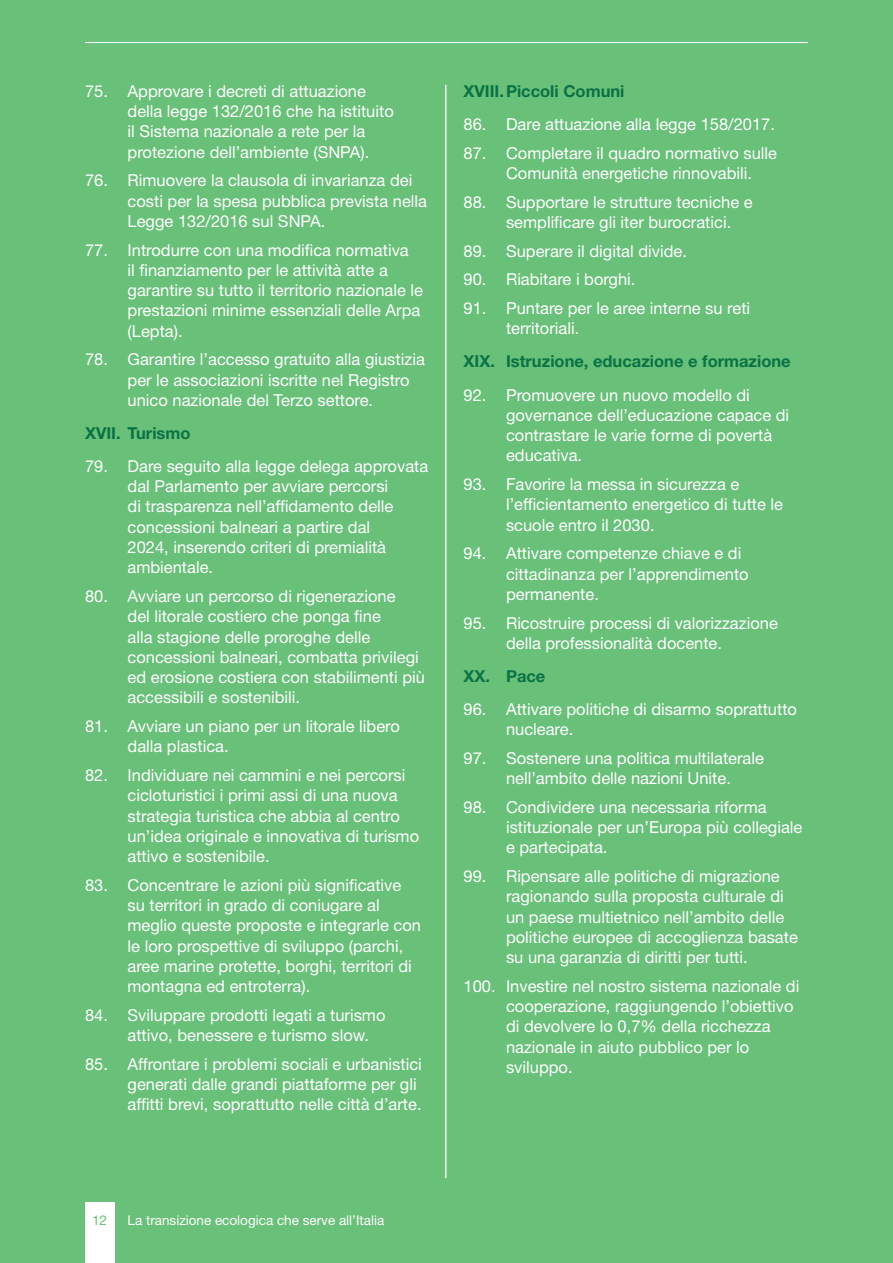
<style>
.page{position:relative;width:893px;height:1263px;background:#68c079}
.page>*{position:absolute;margin:0;border:0;box-sizing:border-box;transform-origin:0 0}
.t1{font:16.5px/20.2px "Helvetica Neue LT Std";color:#fff}
.t2{font:700 16.5px "Helvetica Neue LT Std";color:#0a7244}
.t3{font:13.5px "Helvetica Neue LT Std";color:#fff}
.t4{font:13.5px "Helvetica Neue LT Std";color:#68c079}
</style>
<div class="page">
<hr style="left:445px;top:85px;width:1px;height:1093px;background:#fff">
<div style="left:85px;top:1203px;width:29px;height:60px;background:#fff"></div>
<hr style="left:85px;top:42px;width:723px;height:1px;background:#fff">
<p class="t1" style="left:128px;top:81px;width:268px;text-indent:-43px">75. Approvare i decreti di attuazione della legge 132/2016 che ha istituito il Sistema nazionale a rete per la protezione dell’ambiente (SNPA).</p>
<p class="t1" style="left:128px;top:170px;width:301px;text-indent:-43px">76. Rimuovere la clausola di invarianza dei costi per la spesa pubblica prevista nella<br>Legge 132/2016 sul SNPA.</p>
<p class="t1" style="left:128px;top:239px;width:297px;text-indent:-43px">77. Introdurre con una modifica normativa<br>il finanziamento per le attività atte a garantire su tutto il territorio nazionale le prestazioni minime essenziali delle Arpa (Lepta).</p>
<p class="t1" style="left:128px;top:349px;width:299px;text-indent:-43px">78. Garantire l’accesso gratuito alla giustizia per le associazioni iscritte nel Registro unico nazionale del Terzo settore.</p>
<p class="t2" style="left:85px;top:423px;width:107px">XVII. Turismo</p>
<p class="t1" style="left:128px;top:456px;width:302px;text-indent:-43px">79. Dare seguito alla legge delega approvata dal Parlamento per avviare percorsi<br>di trasparenza nell’affidamento delle concessioni balneari a partire dal<br>2024, inserendo criteri di premialità ambientale.</p>
<p class="t1" style="left:128px;top:586px;width:299px;text-indent:-43px">80. Avviare un percorso di rigenerazione<br>del litorale costiero che ponga fine<br>alla stagione delle proroghe delle concessioni balneari, combatta privilegi ed erosione costiera con stabilimenti più accessibili e sostenibili.</p>
<p class="t1" style="left:128px;top:716px;width:274px;text-indent:-43px">81. Avviare un piano per un litorale libero dalla plastica.</p>
<p class="t1" style="left:128px;top:765px;width:293px;text-indent:-43px">82. Individuare nei cammini e nei percorsi cicloturistici i primi assi di una nuova strategia turistica che abbia al centro un’idea originale e innovativa di turismo attivo e sostenibile.</p>
<p class="t1" style="left:128px;top:874px;width:295px;text-indent:-43px">83. Concentrare le azioni più significative su territori in grado di coniugare al meglio queste proposte e integrarle con le loro prospettive di sviluppo (parchi, aree marine protette, borghi, territori di montagna ed entroterra).</p>
<p class="t1" style="left:128px;top:1004px;width:259px;text-indent:-43px">84. Sviluppare prodotti legati a turismo attivo, benessere e turismo slow.</p>
<p class="t1" style="left:128px;top:1053px;width:296px;text-indent:-43px">85. Affrontare i problemi sociali e urbanistici generati dalle grandi piattaforme per gli affitti brevi, soprattutto nelle città d’arte.</p>
<p class="t2" style="left:463px;top:81px;width:162px">XVIII.Piccoli Comuni</p>
<p class="t1" style="left:463px;top:114px;width:313px">86. Dare attuazione alla legge 158/2017.</p>
<p class="t1" style="left:506px;top:142px;width:273px;text-indent:-43px">87. Completare il quadro normativo sulle<br>Comunità energetiche rinnovabili.</p>
<p class="t1" style="left:506px;top:191px;width:248px;text-indent:-43px">88. Supportare le strutture tecniche e semplificare gli iter burocratici.</p>
<p class="t1" style="left:463px;top:240px;width:225px">89. Superare il digital divide.</p>
<p class="t1" style="left:463px;top:269px;width:173px">90. Riabitare i borghi.</p>
<p class="t1" style="left:506px;top:298px;width:246px;text-indent:-43px">91. Puntare per le aree interne su reti territoriali.</p>
<p class="t2" style="left:463px;top:351px;width:329px">XIX. Istruzione, educazione e formazione</p>
<p class="t1" style="left:506px;top:384px;width:285px;text-indent:-43px">92. Promuovere un nuovo modello di governance dell’educazione capace di contrastare le varie forme di povertà educativa.</p>
<p class="t1" style="left:506px;top:474px;width:279px;text-indent:-43px">93. Favorire la messa in sicurezza e l’efficientamento energetico di tutte le scuole entro il 2030.</p>
<p class="t1" style="left:506px;top:543px;width:244px;text-indent:-43px">94. Attivare competenze chiave e di cittadinanza per l’apprendimento permanente.</p>
<p class="t1" style="left:506px;top:612px;width:273px;text-indent:-43px">95. Ricostruire processi di valorizzazione della professionalità docente.</p>
<p class="t2" style="left:463px;top:666px;width:83px">XX. Pace</p>
<p class="t1" style="left:506px;top:699px;width:292px;text-indent:-43px">96. Attivare politiche di disarmo soprattutto nucleare.</p>
<p class="t1" style="left:463px;top:748px;width:302px;text-align:center">97. Sostenere una politica multilaterale nell’ambito delle nazioni Unite.</p>
<p class="t1" style="left:506px;top:797px;width:298px;text-indent:-43px">98. Condividere una necessaria riforma istituzionale per un’Europa più collegiale e partecipata.</p>
<p class="t1" style="left:506px;top:866px;width:293px;text-indent:-43px">99. Ripensare alle politiche di migrazione ragionando sulla proposta culturale di un paese multietnico nell’ambito delle politiche europee di accoglienza basate su una garanzia di diritti per tutti.</p>
<p class="t1" style="left:506px;top:976px;width:295px;text-indent:-43px">100. Investire nel nostro sistema nazionale di cooperazione, raggiungendo l’obiettivo di devolvere lo 0,7% della ricchezza nazionale in aiuto pubblico per lo sviluppo.</p>
<p class="t4" style="left:92px;top:1212px;width:17px">12</p>
<p class="t3" style="left:128px;top:1212px;width:258px">La transizione ecologica che serve all’Italia</p>
</div>
